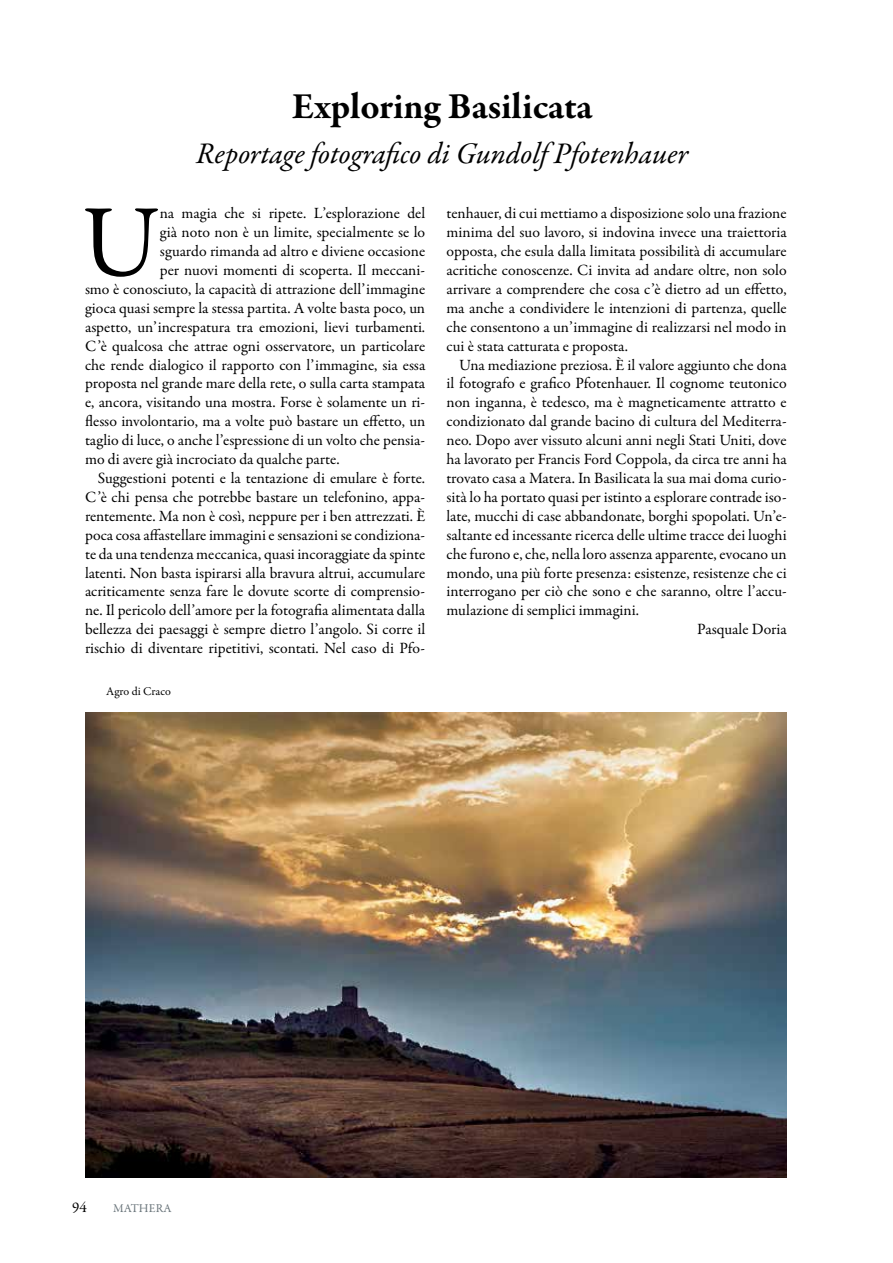
<style>
.page{position:relative;width:893px;height:1263px;background:#fff}
.page>*{position:absolute;margin:0;border:0;box-sizing:border-box;transform-origin:0 0}
.t1{font:103.2px "Garamond Premr Pro";color:#000}
.t2{font:700 37.5px "Garamond Premr Pro";color:#000}
.t3{font:italic 30px "Garamond Premr Pro";color:#000}
.t4{font:15.75px/18.9px "Garamond Premr Pro";letter-spacing:.005em;color:#000;text-align:justify}
.t5{font:15px "Garamond Premr Pro";color:#000}
.t6{font:12px "Garamond Premr Pro";color:#000}
.t7{font:12px "Garamond Premr Pro";letter-spacing:.01em;color:#69747a}
</style>
<div class="page">
<img style="left:85px;top:713px;width:702px;height:465px">
<h2 class="t2" style="left:292px;top:83px;width:302px">Exploring Basilicata</h2>
<h3 class="t3" style="left:196px;top:134px;width:495px">Reportage fotografico di Gundolf Pfotenhauer</h3>
<h1 class="t1" style="left:81px;top:180px;width:80px">U</h1>
<p class="t4" style="left:160px;top:204px;width:267px">na magia che si ripete. L’esplorazione del</p>
<p class="t4" style="left:160px;top:223px;width:267px">già noto non è un limite, specialmente se lo</p>
<p class="t4" style="left:160px;top:242px;width:267px">sguardo rimanda ad altro e diviene occasione</p>
<p class="t4" style="left:160px;top:261px;width:267px">per nuovi momenti di scoperta. Il meccani-</p>
<p class="t4" style="left:85px;top:280px;width:342px">smo è conosciuto, la capacità di attrazione dell’immagine</p>
<p class="t4" style="left:85px;top:299px;width:342px">gioca quasi sempre la stessa partita. A volte basta poco, un</p>
<p class="t4" style="left:85px;top:318px;width:342px">aspetto, un’increspatura tra emozioni, lievi turbamenti.</p>
<p class="t4" style="left:85px;top:337px;width:342px">C’è qualcosa che attrae ogni osservatore, un particolare</p>
<p class="t4" style="left:85px;top:356px;width:342px">che rende dialogico il rapporto con l’immagine, sia essa</p>
<p class="t4" style="left:85px;top:374px;width:342px">proposta nel grande mare della rete, o sulla carta stampata</p>
<p class="t4" style="left:85px;top:393px;width:342px">e, ancora, visitando una mostra. Forse è solamente un ri-</p>
<p class="t4" style="left:85px;top:412px;width:342px">flesso involontario, ma a volte può bastare un effetto, un</p>
<p class="t4" style="left:85px;top:431px;width:342px">taglio di luce, o anche l’espressione di un volto che pensia-</p>
<p class="t4" style="left:85px;top:450px;width:256px">mo di avere già incrociato da qualche parte.</p>
<p class="t4" style="left:98px;top:469px;width:329px">Suggestioni potenti e la tentazione di emulare è forte.</p>
<p class="t4" style="left:85px;top:488px;width:342px">C’è chi pensa che potrebbe bastare un telefonino, appa-</p>
<p class="t4" style="left:85px;top:507px;width:342px">rentemente. Ma non è così, neppure per i ben attrezzati. È</p>
<p class="t4" style="left:85px;top:526px;width:342px">poca cosa affastellare immagini e sensazioni se condiziona-</p>
<p class="t4" style="left:85px;top:545px;width:342px">te da una tendenza meccanica, quasi incoraggiate da spinte</p>
<p class="t4" style="left:85px;top:563px;width:342px">latenti. Non basta ispirarsi alla bravura altrui, accumulare</p>
<p class="t4" style="left:85px;top:582px;width:342px">acriticamente senza fare le dovute scorte di comprensio-</p>
<p class="t4" style="left:85px;top:601px;width:342px">ne. Il pericolo dell’amore per la fotografia alimentata dalla</p>
<p class="t4" style="left:85px;top:620px;width:342px">bellezza dei paesaggi è sempre dietro l’angolo. Si corre il</p>
<p class="t4" style="left:85px;top:639px;width:342px">rischio di diventare ripetitivi, scontati. Nel caso di Pfo-</p>
<p class="t6" style="left:106px;top:684px;width:66px">Agro di Craco</p>
<p class="t4" style="left:446px;top:204px;width:342px">tenhauer, di cui mettiamo a disposizione solo una frazione minima del suo lavoro, si indovina invece una traiettoria opposta, che esula dalla limitata possibilità di accumulare acritiche conoscenze. Ci invita ad andare oltre, non solo arrivare a comprendere che cosa c’è dietro ad un effetto, ma anche a condividere le intenzioni di partenza, quelle che consentono a un’immagine di realizzarsi nel modo in cui è stata catturata e proposta.</p>
<p class="t4" style="left:459px;top:356px;width:329px">Una mediazione preziosa. È il valore aggiunto che dona</p>
<p class="t4" style="left:446px;top:374px;width:342px">il fotografo e grafico Pfotenhauer. Il cognome teutonico</p>
<p class="t4" style="left:446px;top:393px;width:342px">non inganna, è tedesco, ma è magneticamente attratto e</p>
<p class="t4" style="left:446px;top:412px;width:342px">condizionato dal grande bacino di cultura del Mediterra-</p>
<p class="t4" style="left:446px;top:431px;width:342px">neo. Dopo aver vissuto alcuni anni negli Stati Uniti, dove</p>
<p class="t4" style="left:446px;top:450px;width:342px">ha lavorato per Francis Ford Coppola, da circa tre anni ha</p>
<p class="t4" style="left:446px;top:469px;width:342px">trovato casa a Matera. In Basilicata la sua mai doma curio-</p>
<p class="t4" style="left:446px;top:488px;width:342px">sità lo ha portato quasi per istinto a esplorare contrade iso-</p>
<p class="t4" style="left:446px;top:507px;width:342px">late, mucchi di case abbandonate, borghi spopolati. Un’e-</p>
<p class="t4" style="left:446px;top:526px;width:342px">saltante ed incessante ricerca delle ultime tracce dei luoghi</p>
<p class="t4" style="left:446px;top:545px;width:342px">che furono e, che, nella loro assenza apparente, evocano un</p>
<p class="t4" style="left:446px;top:563px;width:342px">mondo, una più forte presenza: esistenze, resistenze che ci</p>
<p class="t4" style="left:446px;top:582px;width:342px">interrogano per ciò che sono e che saranno, oltre l’accu-</p>
<p class="t4" style="left:446px;top:601px;width:194px">mulazione di semplici immagini.</p>
<p class="t4" style="left:697px;top:620px;width:91px">Pasquale Doria</p>
<p class="t5" style="left:72px;top:1198px;width:16px">94</p>
<p class="t7" style="left:113px;top:1201px;width:60px">MATHERA</p>
</div>
